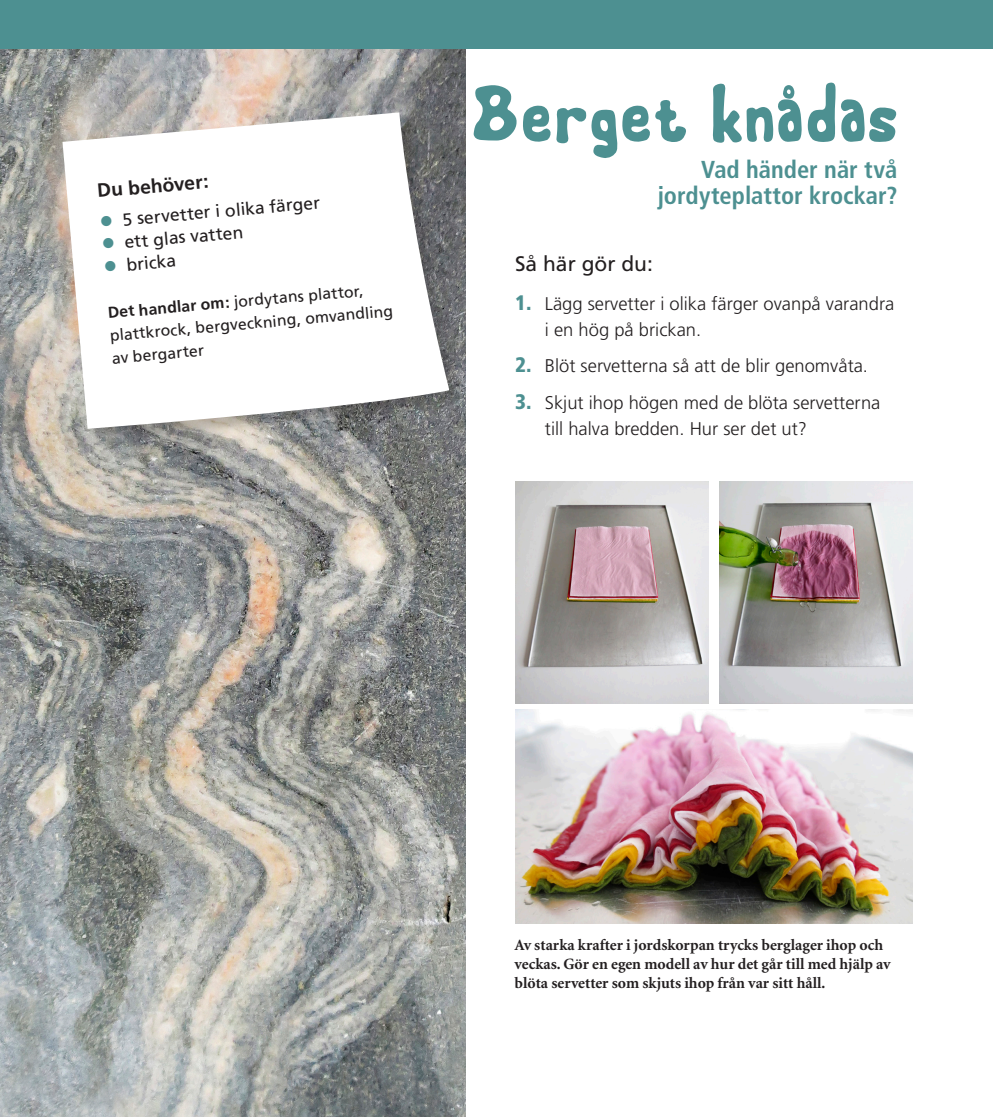
<style>
.page{position:relative;width:993px;height:1117px;background:#fff}
.page>*{position:absolute;margin:0;border:0;box-sizing:border-box;transform-origin:0 0}
._1{font:78.75px "Chubby Cheeks";letter-spacing:.05em;color:#4d9091}
._2{font:700 condensed 24.5px/26.2px "Frutiger";color:#4d9091;text-align:right}
.så_här_gör_du{font:21px "Frutiger";color:#231f20}
.Notis_rub{font:700 19.25px "Frutiger";color:#231f20}
.Hängande_indrag{font:300 18.38px/26.2px "Frutiger";color:#231f20}
.Notis_text{font:17.5px "Frutiger";color:#231f20}
.Bildtext{font:700 15.75px/19.2px "Minion LT";color:#231f20}
.Det_handlar_om{font:15.75px/22.8px "Frutiger";color:#231f20}
.s1{color:#4d9091}
.s2{font-weight:700}
.s3{font-weight:900;font-stretch:condensed;font-size:21px;color:#4d9091}
</style>
<div class="page">
<img style="left:0;top:36px;width:465px;height:1080px">
<div style="left:63px;top:114px;width:402px;height:332px;background:#231f20;opacity:.25"></div>
<svg style="left:62px;top:110px;width:387px;height:320px"></svg>
<img style="left:515px;top:481px;width:193px;height:222px">
<img style="left:719px;top:481px;width:193px;height:222px">
<img style="left:515px;top:709px;width:397px;height:214px">
<div style="left:1px;top:0;width:991px;height:49px;background:#4d9091"></div>
<p class="Notis_rub" style="left:96px;top:179px;width:113px;rotate:-5deg">Du behöver:</p>
<p class="Notis_text" style="left:99px;top:211px;width:222px;rotate:-5deg"><span class="s1">●</span> 5 servetter i olika färger</p>
<p class="Notis_text" style="left:101px;top:234px;width:143px;rotate:-5deg"><span class="s1">●</span> ett glas vatten</p>
<p class="Notis_text" style="left:103px;top:256px;width:74px;rotate:-5deg"><span class="s1">●</span> bricka</p>
<p class="Det_handlar_om" style="left:107px;top:301px;width:285px;rotate:-5deg"><span class="s2">Det handlar om:</span> jordytans plattor, plattkrock, bergveckning, omvandling av bergarter</p>
<p class="_1" style="left:473px;top:71px;width:425px">Berget knådas</p>
<p class="_2" style="left:657px;top:156px;width:241px">Vad händer när två jordyteplattor krockar?</p>
<p class="så_här_gör_du" style="left:515px;top:251px;width:139px">Så här gör du:</p>
<p class="Hängande_indrag" style="left:544px;top:290px;width:351px;text-indent:-30px"><span class="s3">1.</span> Lägg servetter i olika färger ovanpå varandra i en hög på brickan.</p>
<p class="Hängande_indrag" style="left:515px;top:353px;width:354px"><span class="s3">2.</span> Blöt servetterna så att de blir genomvåta.</p>
<p class="Hängande_indrag" style="left:544px;top:389px;width:337px;text-indent:-30px"><span class="s3">3.</span> Skjut ihop högen med de blöta servetterna till halva bredden. Hur ser det ut?</p>
<p class="Bildtext" style="left:514px;top:935px;width:377px">Av starka krafter i jordskorpan trycks berglager ihop och veckas. Gör en egen modell av hur det går till med hjälp av blöta servetter som skjuts ihop från var sitt håll.</p>
</div>
